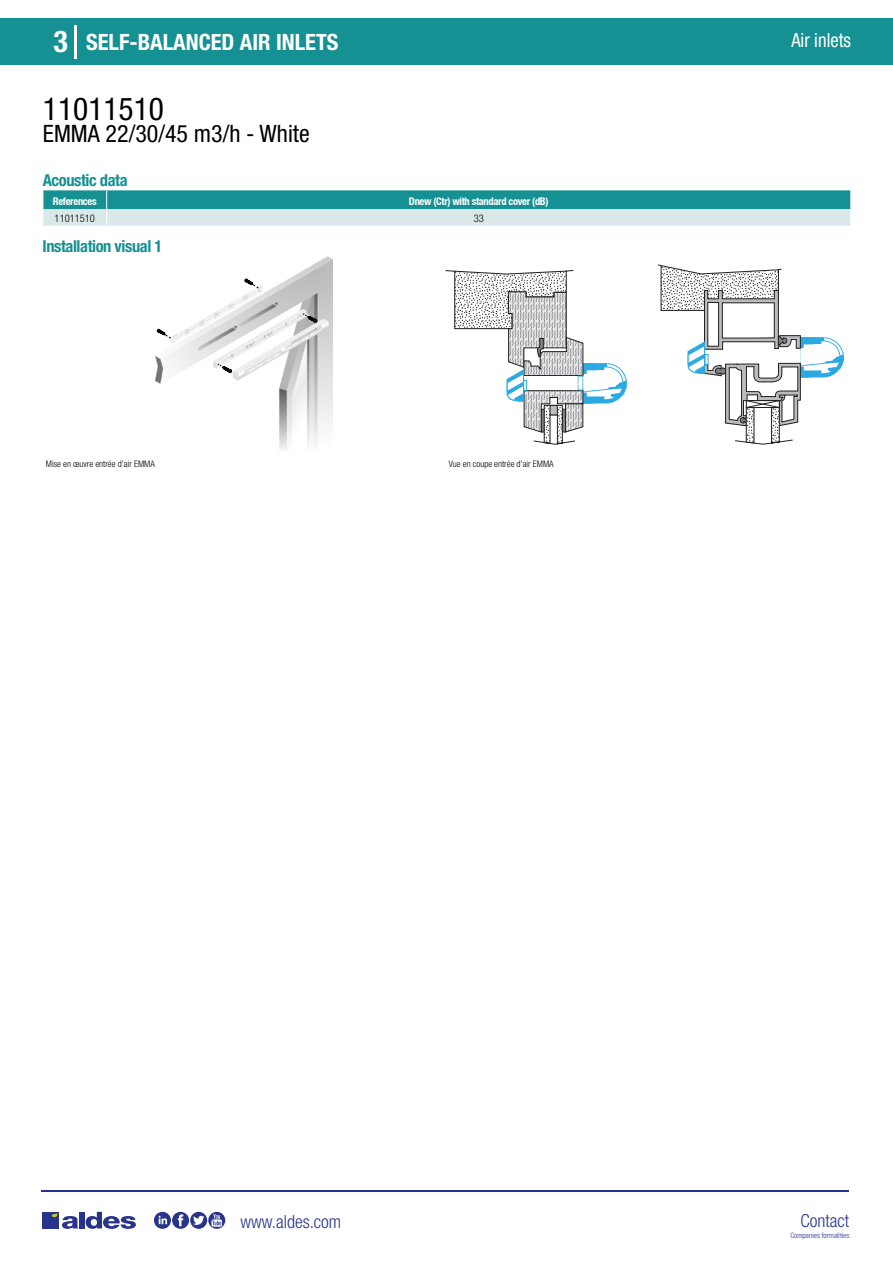
<style>
.page{position:relative;width:893px;height:1263px;background:#fff}
.page>*{position:absolute;margin:0;border:0;box-sizing:border-box;transform-origin:0 0}
.t1{font:condensed 31.5px "Helvetica Neue LT Std";color:#000}
.t2{font:700 condensed 30px "Helvetica Neue LT Std";color:#fff}
.t3{font:condensed 24px "Helvetica Neue LT Std";color:#000}
.t4{font:700 condensed 22.5px "Helvetica Neue LT Std";color:#fff}
.t5{font:condensed 19.5px "Helvetica Neue LT Std";color:#fff;scale:.95 1}
.t6{font:300 condensed 18px "Helvetica Neue";color:#28348b}
.t7{font:700 condensed 16.5px "Helvetica Neue LT Std";letter-spacing:-.025em;color:#169193}
.t8{font:700 condensed 10.5px "Helvetica Neue";letter-spacing:-.03em;color:#fff}
.t9{font:300 condensed 10.5px "Helvetica Neue";color:#000}
.t10{font:300 condensed 9px "Helvetica Neue";color:#000}
.t11{font:300 condensed 7.5px "Helvetica Neue";color:#28348b}
</style>
<div class="page">
<div style="left:0;top:18px;width:893px;height:46px;background:#169193"></div>
<hr style="left:74px;top:25px;width:2px;height:33px;background:#fff">
<hr style="left:41px;top:1190px;width:808px;height:1px;background:#28348b">
<svg style="left:154px;top:1212px;width:71px;height:17px"></svg>
<div style="left:42px;top:1212px;width:17px;height:16px;background:#28348b"></div>
<div style="left:79px;top:1212px;width:5px;height:16px;background:#28348b"></div>
<svg style="left:86px;top:1212px;width:50px;height:17px"></svg>
<svg style="left:52px;top:1213px;width:26px;height:16px"></svg>
<svg style="left:43px;top:190px;width:808px;height:36px;background:#75bbbc"></svg>
<img style="left:155px;top:257px;width:178px;height:193px">
<svg style="left:216px;top:362px;width:16px;height:11px"></svg>
<svg style="left:302px;top:312px;width:15px;height:10px"></svg>
<svg style="left:157px;top:329px;width:15px;height:11px"></svg>
<svg style="left:244px;top:279px;width:16px;height:10px"></svg>
<img style="left:584px;top:363px;width:43px;height:41px">
<svg style="left:445px;top:269px;width:139px;height:176px"></svg>
<img style="left:801px;top:337px;width:43px;height:41px">
<svg style="left:657px;top:265px;width:144px;height:180px"></svg>
<h2 class="t2" style="left:54px;top:24px;width:16px">3</h2>
<h3 class="t4" style="left:86px;top:28px;width:254px">SELF-BALANCED AIR INLETS</h3>
<h3 class="t5" style="left:791px;top:29px;width:64px">Air inlets</h3>
<h1 class="t1" style="left:43px;top:91px;width:122px">11011510</h1>
<h3 class="t3" style="left:43px;top:120px;width:268px">EMMA 22/30/45 m3/h - White</h3>
<h3 class="t7" style="left:43px;top:170px;width:86px">Acoustic data</h3>
<p class="t8" style="left:53px;top:195px;width:45px">References</p>
<p class="t8" style="left:409px;top:195px;width:141px">Dnew (Ctr) with standard cover (dB)</p>
<p class="t9" style="left:55px;top:212px;width:42px">11011510</p>
<p class="t9" style="left:474px;top:212px;width:12px">33</p>
<h3 class="t7" style="left:43px;top:236px;width:121px">Installation visual 1</h3>
<p class="t10" style="left:46px;top:458px;width:110px">Mise en œuvre entrée d’air EMMA</p>
<p class="t10" style="left:449px;top:458px;width:106px">Vue en coupe entrée d’air EMMA</p>
<h3 class="t6" style="left:240px;top:1211px;width:102px">www.aldes.com</h3>
<h3 class="t6" style="left:800px;top:1211px;width:50px">Contact</h3>
<p class="t11" style="left:790px;top:1230px;width:60px">Companies formalities</p>
</div>
